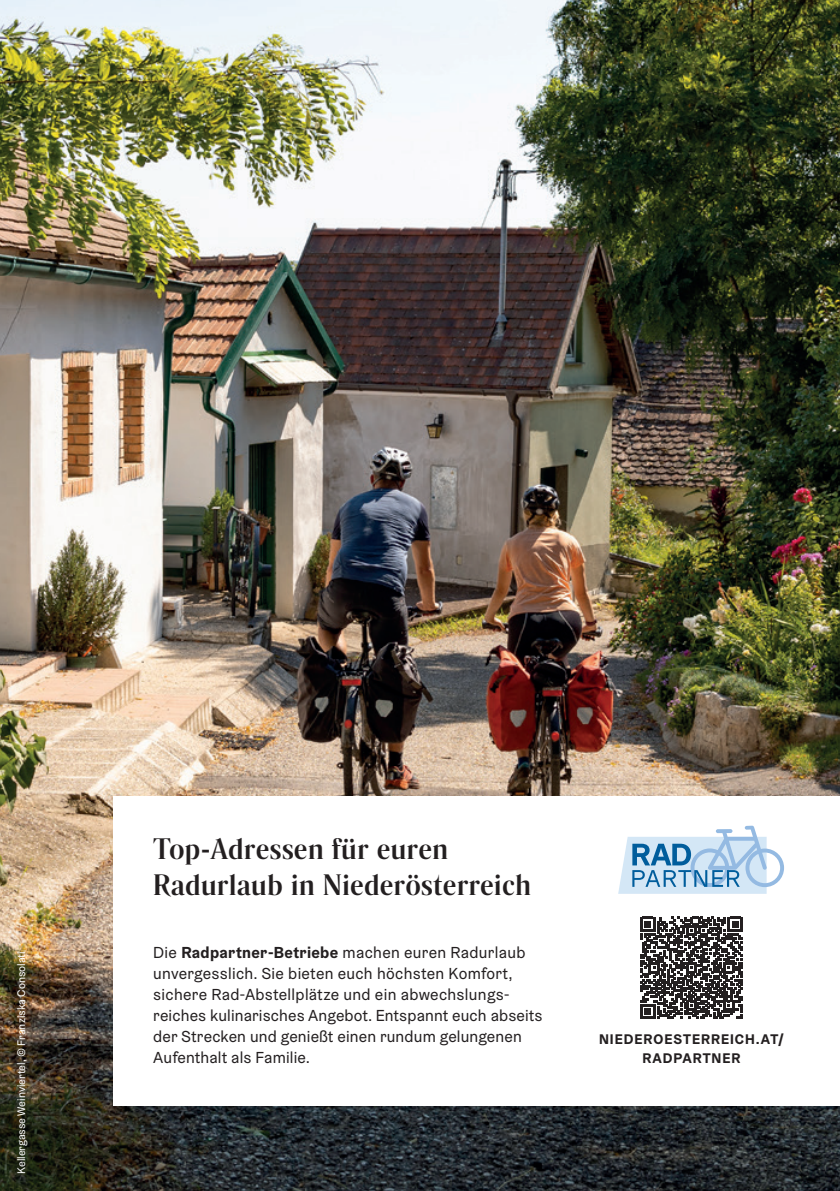
<style>
.page{position:relative;width:840px;height:1191px;background:#fff}
.page>*{position:absolute;margin:0;border:0;box-sizing:border-box;transform-origin:0 0}
.t1{font:600 28px/36px "Rando Display";color:#231f20}
.t2{font:16px/21px "Graebenbach";letter-spacing:.01em;color:#231f20}
.t3{font:700 14px/19px "Graebenbach";letter-spacing:.07em;color:#231f20;text-align:center}
.t4{font:11px "Graebenbach";color:#fff}
.s1{font-weight:700}
</style>
<div class="page">
<img style="left:0;top:0;width:839px;height:1191px">
<img style="left:0;top:396px;width:1px;height:550px">
<div style="left:113px;top:796px;width:726px;height:309px;background:#fff"></div>
<svg style="left:618px;top:825px;width:165px;height:68px"></svg>
<svg style="left:640px;top:917px;width:102px;height:101px"></svg>
<p class="t4" style="left:14px;top:1174px;width:224px;rotate:-90deg">Kellergasse Weinviertel, © Franziska Consolati</p>
<h1 class="t1" style="left:153px;top:830px;width:379px">Top-Adressen für euren<br>Radurlaub in Niederösterreich</h1>
<p class="t2" style="left:153px;top:941px;width:390px">Die <span class="s1">Radpartner-Betriebe</span> machen euren Radurlaub unvergesslich. Sie bieten euch höchsten Komfort, sichere Rad-Abstellplätze und ein abwechslungs&shy;reiches kulinarisches Angebot. Entspannt euch abseits der Strecken und genießt einen rundum gelungenen Aufenthalt als Familie.</p>
<p class="t3" style="left:598px;top:1029px;width:186px">NIEDEROESTERREICH.AT/<br>RADPARTNER</p>
</div>
